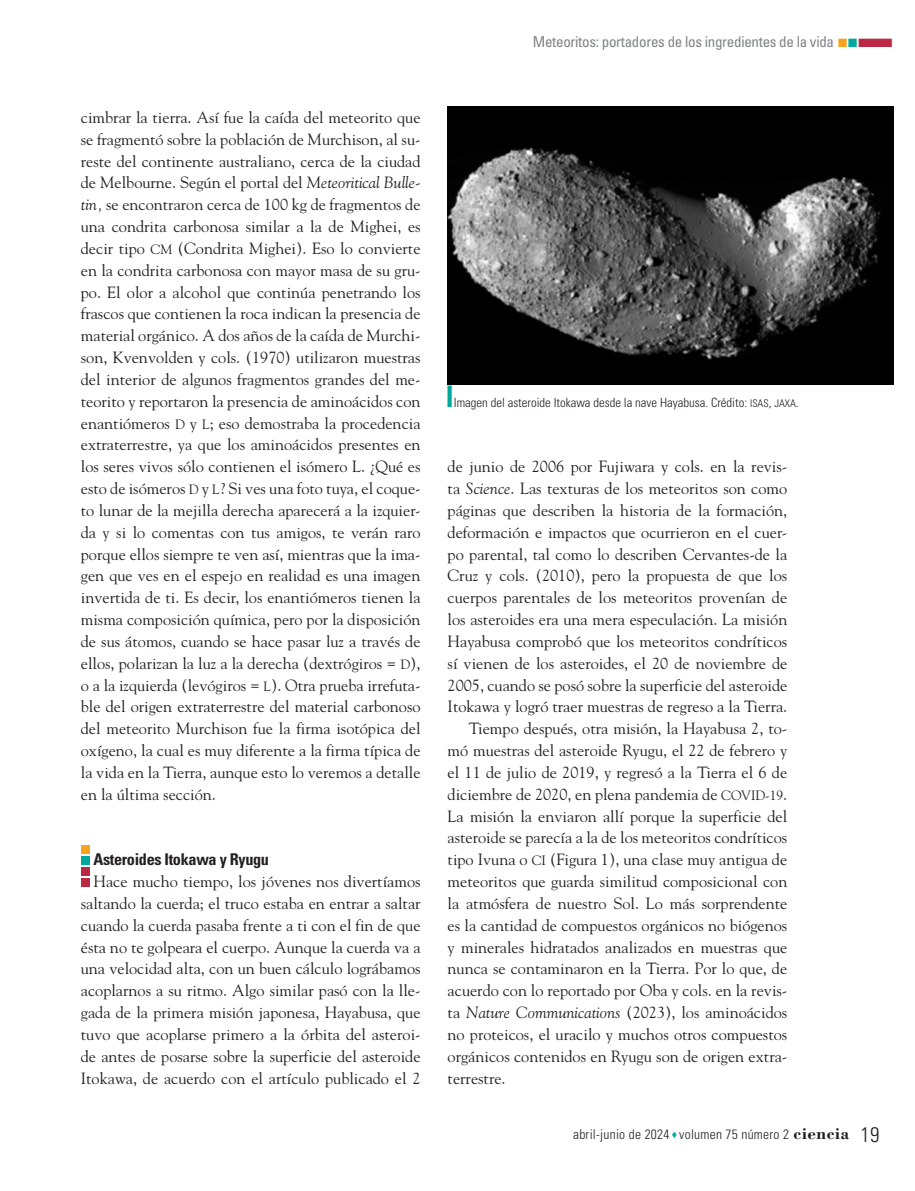
<style>
.page{position:relative;width:915px;height:1191px;background:#fff}
.page>*{position:absolute;margin:0;border:0;box-sizing:border-box;transform-origin:0 0}
._02N_Normal_Sin{font:16.2px/21.8px "Goudy Std";color:#231f20;text-align:justify}
._01N_Subtitulo1{font:700 condensed 16.2px "Univers LT Std";letter-spacing:-.02em;color:#231f20}
.t1{font:condensed 15px "Univers LT Std";letter-spacing:-.02em;color:#808285}
.t2{font:300 condensed 13.5px "Univers LT Std";letter-spacing:.02em;color:#231f20}
.t3{font:300 condensed 12.75px "Univers LT Std";color:#231f20}
.s1{font-style:italic}
.s2{font-size:13.5px}
.s3{color:#f9a31e}
.s4{color:#00a99b}
.s5{color:#bb2945}
.s6{font-size:10.5px}
.s7{font-family:"Bodoni Std";font-weight:700;font-stretch:normal;font-size:17.25px}
.s8{font-size:21px}
</style>
<div class="page">
<div style="left:81px;top:878px;width:8px;height:9px;background:#bb2945"></div>
<div style="left:81px;top:867px;width:8px;height:9px;background:#bb2945"></div>
<div style="left:81px;top:856px;width:8px;height:8px;background:#00a99b"></div>
<div style="left:81px;top:845px;width:8px;height:8px;background:#f9a31e"></div>
<img style="left:447px;top:106px;width:446px;height:279px">
<p class="_02N_Normal_Sin" style="left:81px;top:106px;width:341px">cimbrar la tierra. Así fue la caída del meteorito que se fragmentó sobre la población de Murchison, al su&shy;reste del continente australiano, cerca de la ciudad de Melbourne. Según el portal del <span class="s1">Meteoritical Bulle&shy;tin,</span> se encontraron cerca de 100 kg de fragmentos de una condrita carbonosa similar a la de Mighei, es decir tipo <span class="s2">CM</span> (Condrita Mighei). Eso lo convierte en la condrita carbonosa con mayor masa de su gru&shy;po. El olor a alcohol que continúa penetrando los frascos que contienen la roca indican la presencia de material orgánico. A dos años de la caída de Murchi&shy;son, Kvenvolden y cols. (1970) utilizaron muestras del interior de algunos fragmentos grandes del me&shy;teorito y reportaron la presencia de aminoácidos con enantiómeros <span class="s2">D</span> y <span class="s2">L</span>; eso demostraba la procedencia extraterrestre, ya que los aminoácidos presentes en los seres vivos sólo contienen el isómero L. ¿Qué es esto de isómeros <span class="s2">D</span> y <span class="s2">L</span>? Si ves una foto tuya, el coque&shy;to lunar de la mejilla derecha aparecerá a la izquier&shy;da y si lo comentas con tus amigos, te verán raro porque ellos siempre te ven así, mientras que la ima&shy;gen que ves en el espejo en realidad es una imagen invertida de ti. Es decir, los enantiómeros tienen la misma composición química, pero por la disposición de sus átomos, cuando se hace pasar luz a través de ellos, polarizan la luz a la derecha (dextrógiros = <span class="s2">D</span>), o a la izquierda (levógiros = <span class="s2">L</span>). Otra prueba irrefuta&shy;ble del origen extraterrestre del material carbonoso del meteorito Murchison fue la firma isotópica del oxígeno, la cual es muy diferente a la firma típica de la vida en la Tierra, aunque esto lo veremos a detalle en la última sección.</p>
<p class="_01N_Subtitulo1" style="left:93px;top:849px;width:177px">Asteroides Itokawa y Ryugu</p>
<p class="_02N_Normal_Sin" style="left:81px;top:870px;width:341px;text-indent:13px">Hace mucho tiempo, los jóvenes nos divertíamos saltando la cuerda; el truco estaba en entrar a saltar cuando la cuerda pasaba frente a ti con el fin de que ésta no te golpeara el cuerpo. Aunque la cuerda va a una velocidad alta, con un buen cálculo lográbamos acoplarnos a su ritmo. Algo similar pasó con la lle&shy;gada de la primera misión japonesa, Hayabusa, que tuvo que acoplarse primero a la órbita del asteroi&shy;de antes de posarse sobre la superficie del asteroide Itokawa, de acuerdo con el artículo publicado el 2</p>
<p class="t1" style="left:532px;top:32px;width:362px">Meteoritos: portadores de los ingredientes de la vida <span class="s3">■</span><span class="s4">■</span><span class="s5">■</span></p>
<p class="t3" style="left:447px;top:394px;width:352px"><span class="s4">■</span> Imagen del asteroide Itokawa desde la nave Hayabusa. Crédito: <span class="s6">ISAS</span>, <span class="s6">JAXA</span>.</p>
<p class="_02N_Normal_Sin" style="left:447px;top:455px;width:341px">de junio de 2006 por Fujiwara y cols. en la revis&shy;ta <span class="s1">Science</span>. Las texturas de los meteoritos son como páginas que describen la historia de la formación, deformación e impactos que ocurrieron en el cuer&shy;po parental, tal como lo describen Cervantes-de la Cruz y cols. (2010), pero la propuesta de que los cuerpos parentales de los meteoritos provenían de los asteroides era una mera especulación. La misión Hayabusa comprobó que los meteoritos condríticos sí vienen de los asteroides, el 20 de noviembre de 2005, cuando se posó sobre la superficie del asteroide Itokawa y logró traer muestras de regreso a la Tierra.</p>
<p class="_02N_Normal_Sin" style="left:447px;top:717px;width:341px;text-indent:21px">Tiempo después, otra misión, la Hayabusa 2, to&shy;mó muestras del asteroide Ryugu, el 22 de febrero y el 11 de julio de 2019, y regresó a la Tierra el 6 de diciembre de 2020, en plena pandemia de <span class="s2">COVID-19</span>.<br>La misión la enviaron allí porque la superficie del asteroide se parecía a la de los meteoritos condríticos tipo Ivuna o <span class="s2">CI</span> (Figura 1), una clase muy antigua de meteoritos que guarda similitud composicional con la atmósfera de nuestro Sol. Lo más sorprendente es la cantidad de compuestos orgánicos no biógenos y minerales hidratados analizados en muestras que nunca se contaminaron en la Tierra. Por lo que, de acuerdo con lo reportado por Oba y cols. en la revis&shy;ta <span class="s1">Nature Communications</span> (2023), los aminoácidos no proteicos, el uracilo y muchos otros compuestos orgánicos contenidos en Ryugu son de origen extra&shy;terrestre.</p>
<p class="t2" style="left:573px;top:1126px;width:308px">abril-junio de 2024 <span class="s4">♦</span> volumen 75 número 2 <span class="s7">ciencia</span> <span class="s8">19</span></p>
</div>
